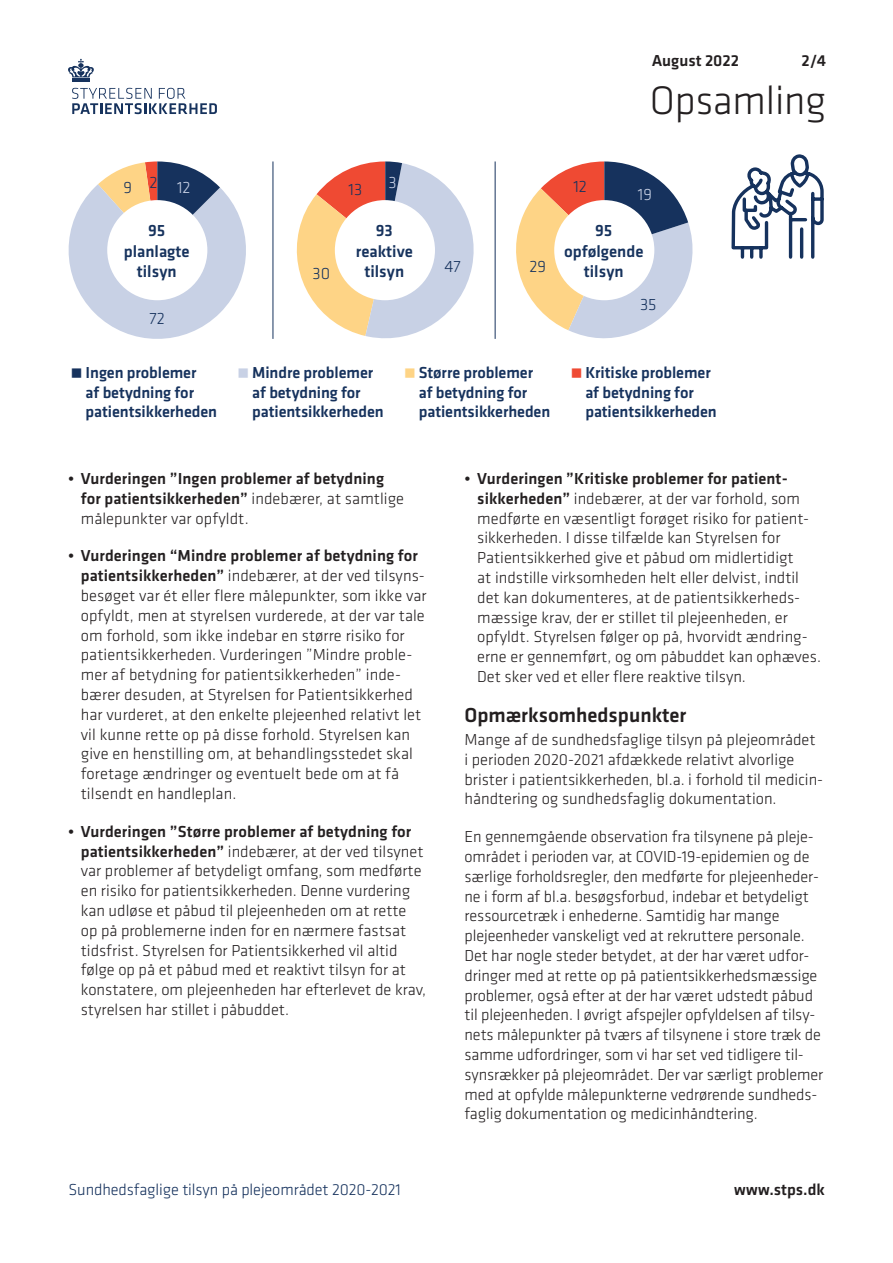
<style>
.page{position:relative;width:893px;height:1263px;background:#fff}
.page>*{position:absolute;margin:0;border:0;box-sizing:border-box;transform-origin:0 0}
.t1{font:300 41.25px "Klavika";letter-spacing:-.005em;color:#231f20}
.t2{font:500 21px "Klavika";color:#231f20}
.t3{font:500 16.95px/20.4px "Klavika";color:#16325d;text-align:center}
.t4{font:300 16.95px "Klavika";color:#16325d}
.t5{font:300 16.95px "Klavika";color:#c8d1e5}
.t6{font:300 16.5px/19.8px "Klavika";color:#231f20}
.t7{font:500 16.5px/19.8px "Klavika";letter-spacing:-.005em;color:#16325d}
.t8{font:500 16.5px/19.8px "Klavika";letter-spacing:.005em;color:#231f20}
.t9{font:300 16.5px "Klavika";letter-spacing:-.005em;color:#16325d}
.s1{font-weight:300}
.s2{font-weight:500}
</style>
<div class="page">
<svg style="left:516px;top:161px;width:177px;height:178px"></svg>
<svg style="left:296px;top:161px;width:178px;height:178px"></svg>
<svg style="left:68px;top:161px;width:178px;height:178px"></svg>
<div style="left:554px;top:200px;width:100px;height:100px;background:#fff;border-radius:50%"></div>
<hr style="left:495px;top:161px;width:1px;height:178px;background:#16325d">
<hr style="left:273px;top:161px;width:1px;height:178px;background:#16325d">
<hr style="left:72px;top:78px;width:18px;height:4px;background:#16325d">
<svg style="left:68px;top:59px;width:26px;height:18px"></svg>
<svg style="left:72px;top:88px;width:145px;height:26px"></svg>
<div style="left:335px;top:200px;width:100px;height:100px;background:#fff;border-radius:50%"></div>
<div style="left:107px;top:200px;width:100px;height:100px;background:#fff;border-radius:50%"></div>
<svg style="left:731px;top:154px;width:93px;height:105px"></svg>
<p class="t8" style="left:652px;top:51px;width:89px">August 2022</p>
<p class="t8" style="left:801px;top:51px;width:26px">2/4</p>
<p class="t4" style="left:150px;top:173px;width:10px">2</p>
<p class="t5" style="left:389px;top:173px;width:10px">3</p>
<p class="t4" style="left:123px;top:179px;width:10px">9</p>
<p class="t4" style="left:573px;top:177px;width:15px">12</p>
<p class="t5" style="left:177px;top:178px;width:15px">12</p>
<p class="t4" style="left:349px;top:180px;width:15px">13</p>
<p class="t1" style="left:650px;top:78px;width:178px">Opsamling</p>
<p class="t5" style="left:638px;top:185px;width:16px">19</p>
<p class="t3" style="left:148px;top:221px;width:19px">95</p>
<p class="t3" style="left:124px;top:241px;width:67px">planlagte tilsyn</p>
<p class="t4" style="left:150px;top:309px;width:17px">72</p>
<p class="t4" style="left:312px;top:264px;width:19px">30</p>
<p class="t3" style="left:376px;top:221px;width:18px">93</p>
<p class="t3" style="left:356px;top:241px;width:59px">reaktive</p>
<p class="t3" style="left:364px;top:261px;width:41px">tilsyn</p>
<p class="t4" style="left:444px;top:258px;width:18px">47</p>
<p class="t4" style="left:529px;top:257px;width:18px">29</p>
<p class="t3" style="left:595px;top:221px;width:19px">95</p>
<p class="t3" style="left:564px;top:241px;width:81px">opfølgende tilsyn</p>
<p class="t4" style="left:640px;top:295px;width:18px">35</p>
<p class="t7" style="left:86px;top:363px;width:133px">Ingen problemer<br>af betydning for patientsikkerheden</p>
<p class="t7" style="left:252px;top:363px;width:133px">Mindre problemer af betydning for patientsikkerheden</p>
<p class="t7" style="left:419px;top:363px;width:133px">Større problemer af betydning for patientsikkerheden</p>
<p class="t7" style="left:585px;top:363px;width:133px">Kritiske problemer af betydning for patientsikkerheden</p>
<p class="t8" style="left:81px;top:469px;width:325px;text-indent:-13px">• Vurderingen ”Ingen problemer af betydning for patientsikkerheden” <span class="s1">indebærer, at samtlige målepunkter var opfyldt.</span></p>
<p class="t6" style="left:81px;top:546px;width:347px;text-indent:-13px"><span class="s2">• Vurderingen “Mindre problemer af betydning for patientsikkerheden”</span> indebærer, at der ved tilsyns&shy;besøget var ét eller flere målepunkter, som ikke var opfyldt, men at styrelsen vurderede, at der var tale om forhold, som ikke indebar en større risiko for patientsikkerheden. Vurderingen ”Mindre proble&shy;mer af betydning for patientsikkerheden” inde&shy;bærer desuden, at Styrelsen for Patientsikkerhed har vurderet, at den enkelte plejeenhed relativt let vil kunne rette op på disse forhold. Styrelsen kan give en henstilling om, at behandlingsstedet skal foretage ændringer og eventuelt bede om at få tilsendt en handleplan.</p>
<p class="t6" style="left:81px;top:822px;width:347px;text-indent:-13px"><span class="s2">• Vurderingen ”Større problemer af betydning for patientsikkerheden”</span> indebærer, at der ved tilsynet var problemer af betydeligt omfang, som medførte en risiko for patientsikkerheden. Denne vurdering kan udløse et påbud til plejeenheden om at rette op på problemerne inden for en nærmere fastsat tidsfrist. Styrelsen for Patientsikkerhed vil altid følge op på et påbud med et reaktivt tilsyn for at konstatere, om plejeenheden har efterlevet de krav, styrelsen har stillet i påbuddet.</p>
<p class="t6" style="left:477px;top:469px;width:345px;text-indent:-13px"><span class="s2">• Vurderingen ”Kritiske problemer for patient&shy;sikkerheden”</span> indebærer, at der var forhold, som medførte en væsentligt forøget risiko for patient&shy;sikkerheden. I disse tilfælde kan Styrelsen for Patientsikkerhed give et påbud om midlertidigt<br>at indstille virksomheden helt eller delvist, indtil det kan dokumenteres, at de patientsikkerheds&shy;mæssige krav, der er stillet til plejeenheden, er opfyldt. Styrelsen følger op på, hvorvidt ændring&shy;erne er gennemført, og om påbuddet kan ophæves.<br>Det sker ved et eller flere reaktive tilsyn.</p>
<p class="t2" style="left:464px;top:704px;width:224px">Opmærksomhedspunkter</p>
<p class="t6" style="left:464px;top:730px;width:360px">Mange af de sundhedsfaglige tilsyn på plejeområdet i perioden 2020-2021 afdækkede relativt alvorlige brister i patientsikkerheden, bl.a. i forhold til medicin&shy;håndtering og sundhedsfaglig dokumentation.</p>
<p class="t6" style="left:464px;top:827px;width:360px">En gennemgående observation fra tilsynene på pleje&shy;området i perioden var, at COVID-19-epidemien og de særlige forholdsregler, den medførte for plejeenheder&shy;ne i form af bl.a. besøgsforbud, indebar et betydeligt ressourcetræk i enhederne. Samtidig har mange plejeenheder vanskeligt ved at rekruttere personale.<br>Det har nogle steder betydet, at der har været udfor&shy;dringer med at rette op på patientsikkerhedsmæssige problemer, også efter at der har været udstedt påbud til plejeenheden. I øvrigt afspejler opfyldelsen af tilsy&shy;nets målepunkter på tværs af tilsynene i store træk de samme udfordringer, som vi har set ved tidligere til&shy;synsrækker på plejeområdet. Der var særligt problemer med at opfylde målepunkterne vedrørende sundheds&shy;faglig dokumentation og medicinhåndtering.</p>
<p class="t9" style="left:69px;top:1180px;width:334px">Sundhedsfaglige tilsyn på plejeområdet 2020-2021</p>
<p class="t8" style="left:734px;top:1180px;width:92px">www.stps.dk</p>
</div>
